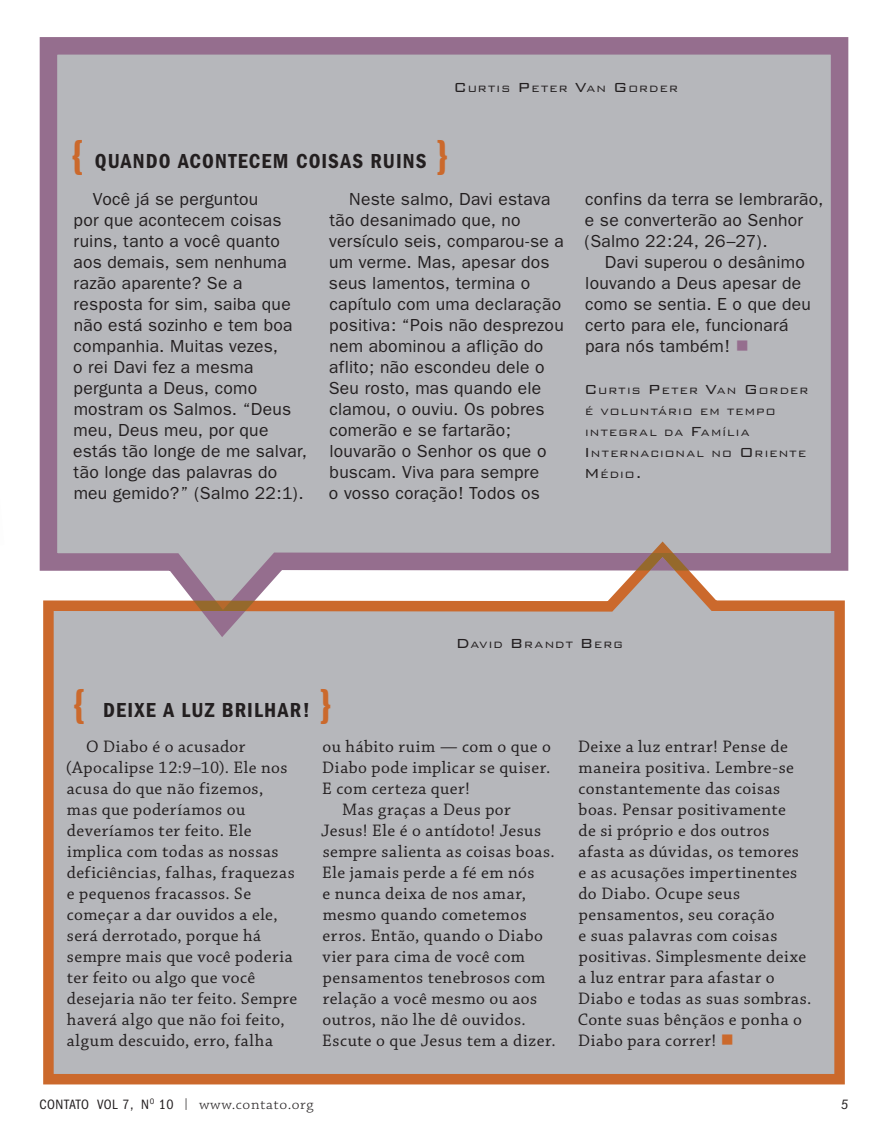
<style>
.page{position:relative;width:893px;height:1132px;background:#fff}
.page>*{position:absolute;margin:0;border:0;box-sizing:border-box;transform-origin:0 0}
.t1{font:600 condensed 42px "Franklin Gothic";color:#cb692c}
.t2{font:600 condensed 21px "Franklin Gothic";letter-spacing:.065em;color:#231f20}
.t3{font:17.5px/21px "Chaparral Pro";letter-spacing:.03em;color:#231f20}
.t4{font:17.5px/21px "Franklin Gothic";letter-spacing:.015em;color:#231f20}
.t5{font:condensed 14px "Franklin Gothic";letter-spacing:.04em;color:#231f20}
.t6{font:300 12.25px/21px "Bank Gothic BT";letter-spacing:.055em;color:#231f20}
.s1{font-size:17.5px}
.s2{font-size:42px;color:#cb692c}
.s3{color:#956e8e}
.s4{font-family:"Chaparral Pro";font-weight:300;font-stretch:normal;font-size:11.72px}
.s5{font-family:"Chaparral Pro";font-weight:300;font-stretch:normal;font-size:14.88px}
.s6{color:#cb692c}
</style>
<div class="page">
<div style="left:43px;top:638px;width:802px;height:447px;background:#b6b7bb"></div>
<svg style="left:39px;top:37px;width:810px;height:601px;background:#b6b1b6"></svg>
<p class="t6" style="left:454px;top:79px;width:226px"><span class="s1">C</span> urtis <span class="s1">P</span> eter <span class="s1">V</span>an <span class="s1">G</span> order</p>
<p class="t2" style="left:71px;top:149px;width:38px"><span class="s2">{</span> QUAND</p>
<p class="t2" style="left:159px;top:149px;width:70px">O ACONTECEM</p>
<p class="t2" style="left:296px;top:149px;width:37px">COISAS</p>
<p class="t2" style="left:371px;top:149px;width:12px">RUINS</p>
<h1 class="t1" style="left:434px;top:130px;width:16px">}</h1>
<p class="t4" style="left:73px;top:189px;width:235px;text-indent:20px">Você já se perguntou<br>por que acontecem coisas ruins, tanto a você quanto aos demais, sem nenhuma razão aparente? Se a resposta for sim, saiba que não está sozinho e tem boa companhia. M uitas vezes,<br>o rei Davi fez a mesma pergunta a Deus, como mostram os Salmos. “Deus meu, Deus meu, por que estás tão longe de me salvar, tão longe das palavras do meu gemido?” (Salmo 22:1).</p>
<p class="t4" style="left:329px;top:189px;width:237px;text-indent:20px">N este salmo, Davi estava tão desanimado que, no versículo seis, comparou-se a um verme. Mas, apesar dos seus lamentos, termina o capítulo com uma declaração positiva: “Pois não desprezou nem abominou a aflição do aflito; não escondeu dele o<br>Seu rosto, mas quando ele clamou, o ouviu. Os pobres comerão e se fartarão; louvarão o Senhor os que o buscam. Viva para sempre<br>o vosso coração! Todos os</p>
<p class="t4" style="left:585px;top:189px;width:240px">confins da terra se lembrarão, e se converterão ao Senhor (Salmo 22:24, 26–27).</p>
<p class="t4" style="left:585px;top:252px;width:227px;text-indent:20px">Davi superou o desânimo louvando a Deus apesar de como se sentia. E o que deu certo para ele, funcionará para nós também! <span class="s3">■</span></p>
<p class="t6" style="left:584px;top:380px;width:226px"><span class="s1">C</span> urtis <span class="s1">P</span> eter <span class="s1">V</span>an <span class="s1">G</span> order é voluntário em tempo integral da <span class="s1">F</span>amília<br><span class="s1">I</span> nternacional no <span class="s1">O</span> riente<br><span class="s1">M</span> édio<span class="s1">.</span></p>
<p class="t2" style="left:72px;top:697px;width:162px"><span class="s2">{</span> DEIXEALUZ BRILHAR</p>
<p class="t2" style="left:303px;top:697px;width:31px">! <span class="s2">}</span></p>
<p class="t6" style="left:456px;top:633px;width:169px"><span class="s1">D</span>avid <span class="s1">B</span>randt <span class="s1">B</span>erg</p>
<p class="t3" style="left:66px;top:736px;width:233px;text-indent:20px">O Diabo é o acusador (Apocalipse 12:9–10). Ele nos acusa do que não fizemos, mas que poderíamos ou deveríamos ter feito. Ele implica com todas as nossas deficiências, falhas, fraquezas e pequenos fracassos. Se começar a dar ouvidos a ele, será derrotado, porque há sempre mais que você poderia ter feito ou algo que você desejaria não ter feito. Sempre haverá algo que não foi feito, algum descuido, erro, falha</p>
<p class="t3" style="left:323px;top:736px;width:230px">ou hábito ruim — com o que o</p>
<p class="t3" style="left:322px;top:757px;width:230px">Diabo pode implicar se quiser.</p>
<p class="t3" style="left:322px;top:778px;width:149px">E com certeza quer!</p>
<p class="t3" style="left:342px;top:799px;width:170px">Mas graças a Deus por</p>
<p class="t3" style="left:321px;top:820px;width:222px">Jesus! Ele é o antídoto! Jesus</p>
<p class="t3" style="left:323px;top:841px;width:234px">sempre salienta as coisas boas.</p>
<p class="t3" style="left:322px;top:862px;width:214px">Ele jamais perde a fé em nós</p>
<p class="t3" style="left:323px;top:883px;width:205px">e nunca deixa de nos amar,</p>
<p class="t3" style="left:323px;top:904px;width:206px">mesmo quando cometemos</p>
<p class="t3" style="left:323px;top:925px;width:222px">erros. Então, quando o Diabo</p>
<p class="t3" style="left:323px;top:946px;width:204px">vier para cima de você com</p>
<p class="t3" style="left:323px;top:967px;width:224px">pensamentos tenebrosos com</p>
<p class="t3" style="left:323px;top:988px;width:216px">relação a você mesmo ou aos</p>
<p class="t3" style="left:323px;top:1009px;width:205px">outros, não lhe dê ouvidos.</p>
<p class="t3" style="left:322px;top:1030px;width:235px">Escute o que Jesus tem a dizer.</p>
<p class="t5" style="left:39px;top:1096px;width:276px">CONTATO VOL 7, N<sup>O</sup> 10 <span class="s4">|</span> <span class="s5">www.contato.org</span></p>
<p class="t3" style="left:578px;top:736px;width:235px">Deixe a luz entrar! Pense de maneira positiva. Lembre-se constantemente das coisas boas. Pensar positivamente<br>de si próprio e dos outros afasta as dúvidas, os temores<br>e as acusações impertinentes do Diabo. Ocupe seus pensamentos, seu coração<br>e suas palavras com coisas positivas. Simplesmente deixe a luz entrar para afastar o<br>Diabo e todas as suas sombras.<br>Conte suas bênçãos e ponha o<br>Diabo para correr! <span class="s6">■</span></p>
</div>
